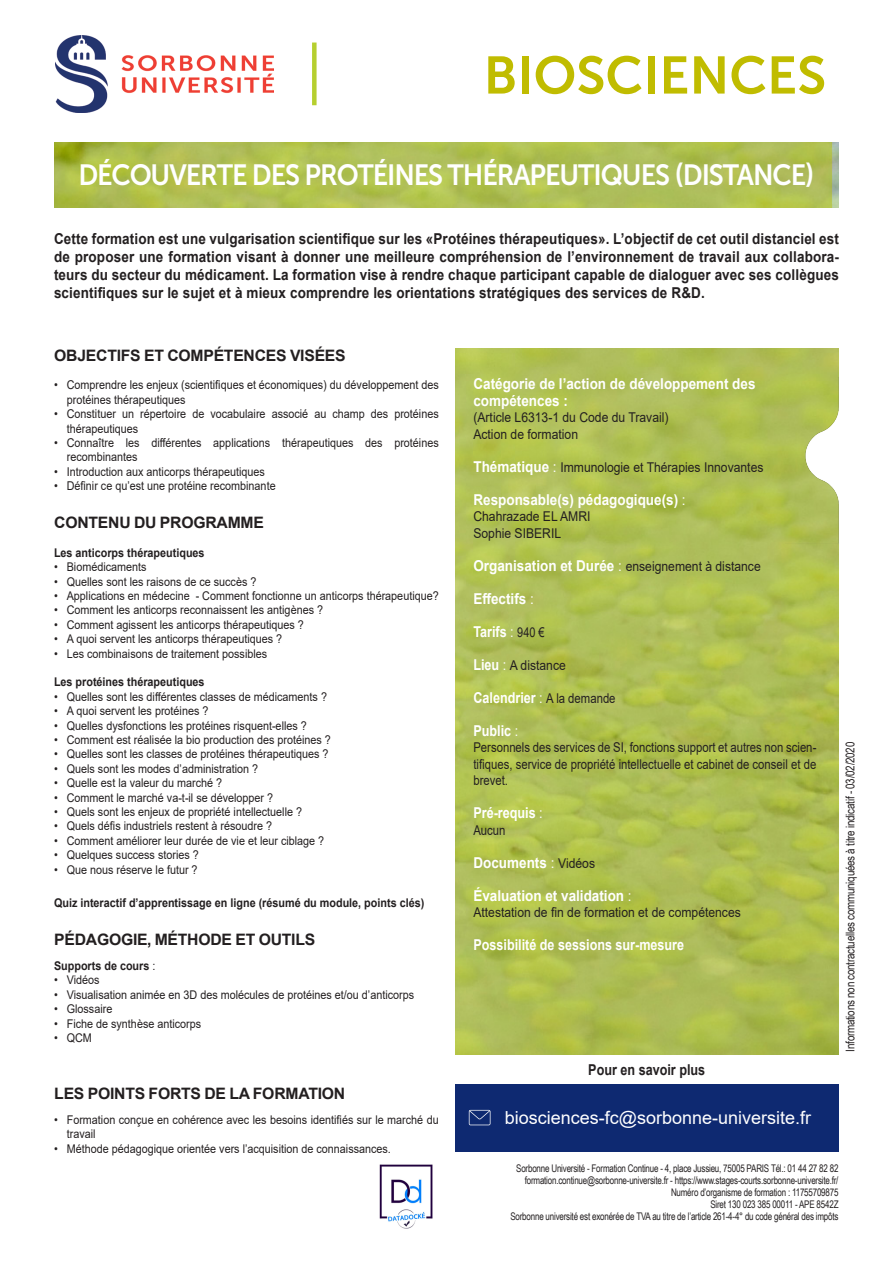
<style>
.page{position:relative;width:893px;height:1263px;background:#fff}
.page>*{position:absolute;margin:0;border:0;box-sizing:border-box;transform-origin:0 0}
.t1{font:52.5px "Museo Sans 700";color:#c0bc00}
.t2{font:29.1px "Museo Sans 700";letter-spacing:-.04em;color:#fff;scale:.93 1}
.t3{font:18px "Arial";color:#fff}
.t4{font:700 15.75px "Arial";letter-spacing:-.015em;color:#231f20}
.t5{font:700 15px/18px "Arial";letter-spacing:.01em;color:#231f20;text-align:justify;scale:.9 1}
.t6{font:700 15px "Arial";color:#fff;scale:.9 1}
.t7{font:700 15px "Arial";color:#fff;scale:.84 1}
.t8{font:700 15px "Arial";letter-spacing:.01em;color:#231f20;scale:.84 1}
.t9{font:13.5px "Arial";color:#231f20;scale:.9 1}
.t10{font:13.5px/16.5px "Arial";color:#231f20;text-align:justify;scale:.84 1}
.t11{font:12.15px/14.4px "Arial";color:#231f20;scale:.89 1}
.t12{font:12px/14.4px "Arial";color:#231f20;scale:.9 1}
.t13{font:700 12px "Arial";color:#231f20;scale:.9 1}
.t14{font:12px "Arial Narrow";letter-spacing:-.02em;color:#231f20}
.t15{font:10.5px "Arial Narrow";letter-spacing:-.02em;color:#231f20;scale:.93 1}
.s1{font-weight:400}
.s2{font-weight:700;font-size:15px;color:#fff}
.s3{font-size:15px;color:#fff}
.s4{font-weight:400;font-size:13.5px;color:#231f20}
</style>
<div class="page">
<img style="left:55px;top:36px;width:218px;height:76px">
<div style="left:312px;top:43px;width:5px;height:62px;background:#b6cf2f"></div>
<img style="left:54px;top:142px;width:785px;height:65px">
<img style="left:455px;top:349px;width:383px;height:705px">
<img style="left:786px;top:378px;width:53px;height:165px">
<div style="left:455px;top:1084px;width:383px;height:68px;background:#0e2971"></div>
<svg style="left:469px;top:1110px;width:21px;height:15px"></svg>
<img style="left:379px;top:1164px;width:54px;height:65px">
<p class="t1" style="left:484px;top:46px;width:344px">BIOSCIENCES</p>
<p class="t2" style="left:78px;top:159px;width:793px">DÉCOUVERTE DES PROTÉINES THÉRAPEUTIQUES (DISTANCE)</p>
<p class="t5" style="left:54px;top:230px;width:874px">Cette formation est une vulgarisation scientifique sur les «Protéines thérapeutiques». L’objectif de cet outil distanciel est de proposer une formation visant à donner une meilleure compréhension de l’environnement de travail aux collabora&shy;teurs du secteur du médicament. La formation vise à rendre chaque participant capable de dialoguer avec ses collègues scientifiques sur le sujet et à mieux comprendre les orientations stratégiques des services de R&amp;D.</p>
<p class="t4" style="left:54px;top:344px;width:293px">OBJECTIFS ET COMPÉTENCES VISÉES</p>
<p class="t11" style="left:67px;top:378px;width:419px;text-indent:-13px">• Comprendre les enjeux (scientifiques et économiques) du développement des protéines thérapeutiques</p>
<p class="t11" style="left:67px;top:407px;width:419px;text-indent:-13px">• Constituer un répertoire de vocabulaire associé au champ des protéines thérapeutiques</p>
<p class="t11" style="left:67px;top:435px;width:419px;text-indent:-13px">• Connaître les différentes applications thérapeutiques des protéines recombinantes</p>
<p class="t11" style="left:54px;top:464px;width:238px">• Introduction aux anticorps thérapeutiques</p>
<p class="t11" style="left:54px;top:479px;width:251px">• Définir ce qu’est une protéine recombinante</p>
<p class="t4" style="left:54px;top:511px;width:211px">CONTENU DU PROGRAMME</p>
<p class="t13" style="left:54px;top:544px;width:169px">Les anticorps thérapeutiques</p>
<p class="t12" style="left:54px;top:560px;width:104px">• Biomédicaments</p>
<p class="t12" style="left:54px;top:574px;width:226px">• Quelles sont les raisons de ce succès ?</p>
<p class="t12" style="left:54px;top:588px;width:429px">• Applications en médecine - Comment fonctionne un anticorps thérapeutique?</p>
<p class="t12" style="left:54px;top:603px;width:300px">• Comment les anticorps reconnaissent les antigènes ?</p>
<p class="t12" style="left:54px;top:617px;width:279px">• Comment agissent les anticorps thérapeutiques ?</p>
<p class="t12" style="left:54px;top:632px;width:255px">• A quoi servent les anticorps thérapeutiques ?</p>
<p class="t12" style="left:54px;top:646px;width:238px">• Les combinaisons de traitement possibles</p>
<p class="t13" style="left:54px;top:674px;width:169px">Les protéines thérapeutiques</p>
<p class="t12" style="left:54px;top:689px;width:305px">• Quelles sont les différentes classes de médicaments ?</p>
<p class="t12" style="left:54px;top:704px;width:173px">• A quoi servent les protéines ?</p>
<p class="t12" style="left:54px;top:718px;width:282px">• Quelles dysfonctions les protéines risquent-elles ?</p>
<p class="t12" style="left:54px;top:732px;width:309px">• Comment est réalisée la bio production des protéines ?</p>
<p class="t12" style="left:54px;top:747px;width:306px">• Quelles sont les classes de protéines thérapeutiques ?</p>
<p class="t12" style="left:54px;top:761px;width:228px">• Quels sont les modes d’administration ?</p>
<p class="t12" style="left:54px;top:776px;width:188px">• Quelle est la valeur du marché ?</p>
<p class="t12" style="left:54px;top:790px;width:245px">• Comment le marché va-t-il se développer ?</p>
<p class="t12" style="left:54px;top:804px;width:277px">• Quels sont les enjeux de propriété intellectuelle ?</p>
<p class="t12" style="left:54px;top:819px;width:244px">• Quels défis industriels restent à résoudre ?</p>
<p class="t12" style="left:54px;top:833px;width:302px">• Comment améliorer leur durée de vie et leur ciblage ?</p>
<p class="t12" style="left:54px;top:848px;width:162px">• Quelques success stories ?</p>
<p class="t12" style="left:54px;top:862px;width:161px">• Que nous réserve le futur ?</p>
<p class="t13" style="left:54px;top:894px;width:413px">Quiz interactif d’apprentissage en ligne (résumé du module, points clés)</p>
<p class="t4" style="left:54px;top:928px;width:262px">PÉDAGOGIE, MÉTHODE ET OUTILS</p>
<p class="t13" style="left:54px;top:957px;width:114px">Supports de cours <span class="s1">:</span></p>
<p class="t12" style="left:54px;top:973px;width:52px">• Vidéos</p>
<p class="t12" style="left:54px;top:987px;width:402px">• Visualisation animée en 3D des molécules de protéines et/ou d’anticorps</p>
<p class="t12" style="left:54px;top:1001px;width:66px">• Glossaire</p>
<p class="t12" style="left:54px;top:1016px;width:165px">• Fiche de synthèse anticorps</p>
<p class="t12" style="left:54px;top:1030px;width:44px">• QCM</p>
<p class="t4" style="left:54px;top:1082px;width:292px">LES POINTS FORTS DE LA FORMATION</p>
<p class="t12" style="left:67px;top:1112px;width:415px;text-indent:-13px">• Formation conçue en cohérence avec les besoins identifiés sur le marché du travail</p>
<p class="t12" style="left:54px;top:1141px;width:376px">• Méthode pédagogique orientée vers l’acquisition de connaissances.</p>
<p class="t6" style="left:473px;top:374px;width:315px">Catégorie de l’action de développement des</p>
<p class="t6" style="left:473px;top:390px;width:107px">compétences :</p>
<p class="t9" style="left:473px;top:408px;width:218px">(Article L6313-1 du Code du Travail)</p>
<p class="t9" style="left:473px;top:425px;width:118px">Action de formation</p>
<p class="t9" style="left:473px;top:458px;width:324px"><span class="s2">Thématique</span> <span class="s3">:</span> Immunologie et Thérapies Innovantes</p>
<p class="t6" style="left:473px;top:489px;width:237px">Responsable(s) pédagogique(s) <span class="s1">:</span></p>
<p class="t9" style="left:473px;top:507px;width:132px">Chahrazade EL AMRI</p>
<p class="t9" style="left:473px;top:524px;width:99px">Sophie SIBERIL</p>
<p class="t9" style="left:473px;top:557px;width:321px"><span class="s2">Organisation et Durée</span> <span class="s3">:</span> enseignement à distance</p>
<p class="t6" style="left:473px;top:588px;width:69px">Effectifs <span class="s1">:</span></p>
<p class="t7" style="left:473px;top:621px;width:86px">Tarifs <span class="s1">:</span> <span class="s4">940 €</span></p>
<p class="t9" style="left:473px;top:656px;width:104px"><span class="s2">Lieu</span> <span class="s3">:</span> A distance</p>
<p class="t7" style="left:473px;top:687px;width:171px">Calendrier <span class="s1">:</span> <span class="s4">A la demande</span></p>
<p class="t7" style="left:473px;top:720px;width:55px">Public <span class="s1">:</span></p>
<p class="t10" style="left:473px;top:739px;width:410px">Personnels des services de SI, fonctions support et autres non scien&shy;tifiques, service de propriété intellectuelle et cabinet de conseil et de brevet.</p>
<p class="t7" style="left:473px;top:803px;width:84px">Pré-requis <span class="s1">:</span></p>
<p class="t10" style="left:473px;top:822px;width:40px">Aucun</p>
<p class="t6" style="left:473px;top:852px;width:137px">Documents <span class="s1">:</span> <span class="s4">Vidéos</span></p>
<p class="t6" style="left:473px;top:885px;width:177px">Évaluation et validation <span class="s1">:</span></p>
<p class="t9" style="left:473px;top:903px;width:299px">Attestation de fin de formation et de compétences</p>
<p class="t7" style="left:473px;top:935px;width:252px">Possibilité de sessions sur-mesure</p>
<p class="t8" style="left:588px;top:1059px;width:141px">Pour en savoir plus</p>
<p class="t3" style="left:505px;top:1105px;width:308px">biosciences-fc@sorbonne-universite.fr</p>
<p class="t14" style="left:841px;top:1052px;width:311px;rotate:-90deg">Informations non contractuelles communiquées à titre indicatif - 03/02/2020</p>
<p class="t15" style="left:516px;top:1161px;width:348px">Sorbonne Université - Formation Continue - 4, place Jussieu, 75005 PARIS Tél.: 01 44 27 82 82</p>
<p class="t15" style="left:525px;top:1173px;width:339px">formation.continue@sorbonne-universite.fr - https://www.stages-courts.sorbonne-universite.fr/</p>
<p class="t15" style="left:671px;top:1185px;width:182px">Numéro d’organisme de formation : 11755709875</p>
<p class="t15" style="left:710px;top:1197px;width:139px">Siret 130 023 385 00011 - APE 8542Z</p>
<p class="t15" style="left:510px;top:1209px;width:354px">Sorbonne université est exonérée de TVA au titre de l’article 261-4-4° du code général des impôts</p>
</div>
